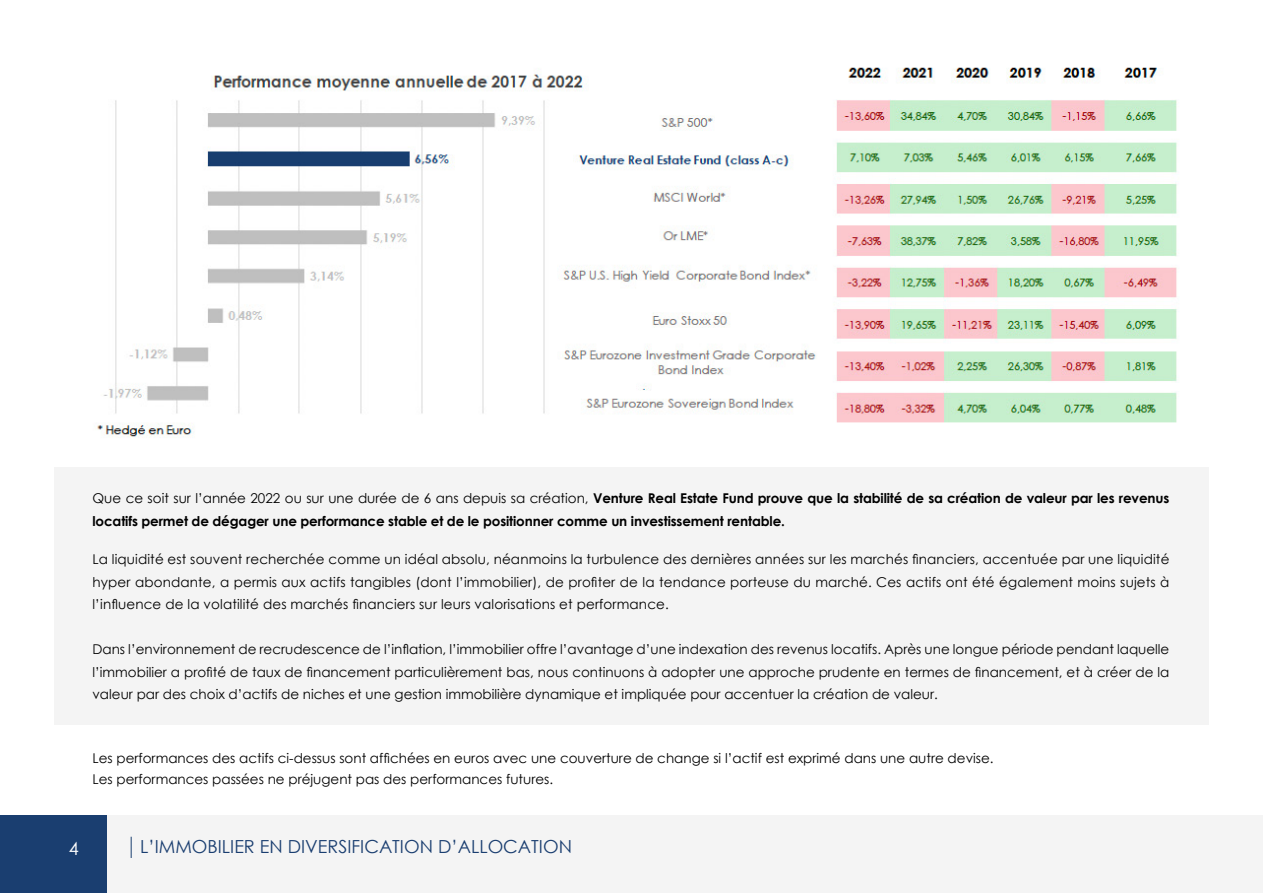
<style>
.page{position:relative;width:1263px;height:893px;background:#fff}
.page>*{position:absolute;margin:0;border:0;box-sizing:border-box;transform-origin:0 0}
.t1{font:18px "Century Gothic";color:#1a3e70}
.t2{font:18px "Century Gothic";color:#fff}
.t3{font:13.5px/22.5px "Century Gothic";color:#000;text-align:justify}
.t4{font:700 13.5px/22.5px "Century Gothic";letter-spacing:-.01em;color:#000}
.s1{font-weight:400}
</style>
<div class="page">
<div style="left:0;top:815px;width:1263px;height:78px;background:#f4f4f4"></div>
<div style="left:0;top:815px;width:106px;height:78px;background:#1a3e70"></div>
<svg style="left:131px;top:837px;width:1px;height:21px"></svg>
<div style="left:54px;top:468px;width:1155px;height:257px;background:#f4f4f4"></div>
<img style="left:97px;top:67px;width:1080px;height:371px">
<p class="t4" style="left:92px;top:487px;width:1078px"><span class="s1">Que ce soit sur l’année 2022 ou sur une durée de 6 ans depuis sa création,</span> Venture Real Estate Fund prouve que la stabilité de sa création de valeur par les revenus locatifs permet de dégager une performance stable et de le positionner comme un investissement rentable.</p>
<p class="t3" style="left:92px;top:548px;width:1078px">La liquidité est souvent recherchée comme un idéal absolu, néanmoins la turbulence des dernières années sur les marchés financiers, accentuée par une liquidité hyper abondante, a permis aux actifs tangibles (dont l’immobilier), de profiter de la tendance porteuse du marché. Ces actifs ont été également moins sujets à l’influence de la volatilité des marchés financiers sur leurs valorisations et performance.</p>
<p class="t3" style="left:92px;top:638px;width:1078px">Dans l’environnement de recrudescence de l’inflation, l’immobilier offre l’avantage d’une indexation des revenus locatifs. Après une longue période pendant laquelle l’immobilier a profité de taux de financement particulièrement bas, nous continuons à adopter une approche prudente en termes de financement, et à créer de la valeur par des choix d’actifs de niches et une gestion immobilière dynamique et impliquée pour accentuer la création de valeur.</p>
<p class="t3" style="left:92px;top:747px;width:903px;line-height:21px">Les performances des actifs ci-dessus sont affichées en euros avec une couverture de change si l’actif est exprimé dans une autre devise.<br>Les performances passées ne préjugent pas des performances futures.</p>
<h1 class="t2" style="left:69px;top:836px;width:11px">4</h1>
<h1 class="t1" style="left:140px;top:834px;width:433px">L’IMMOBILIER EN DIVERSIFICATION D’ALLOCATION</h1>
</div>
